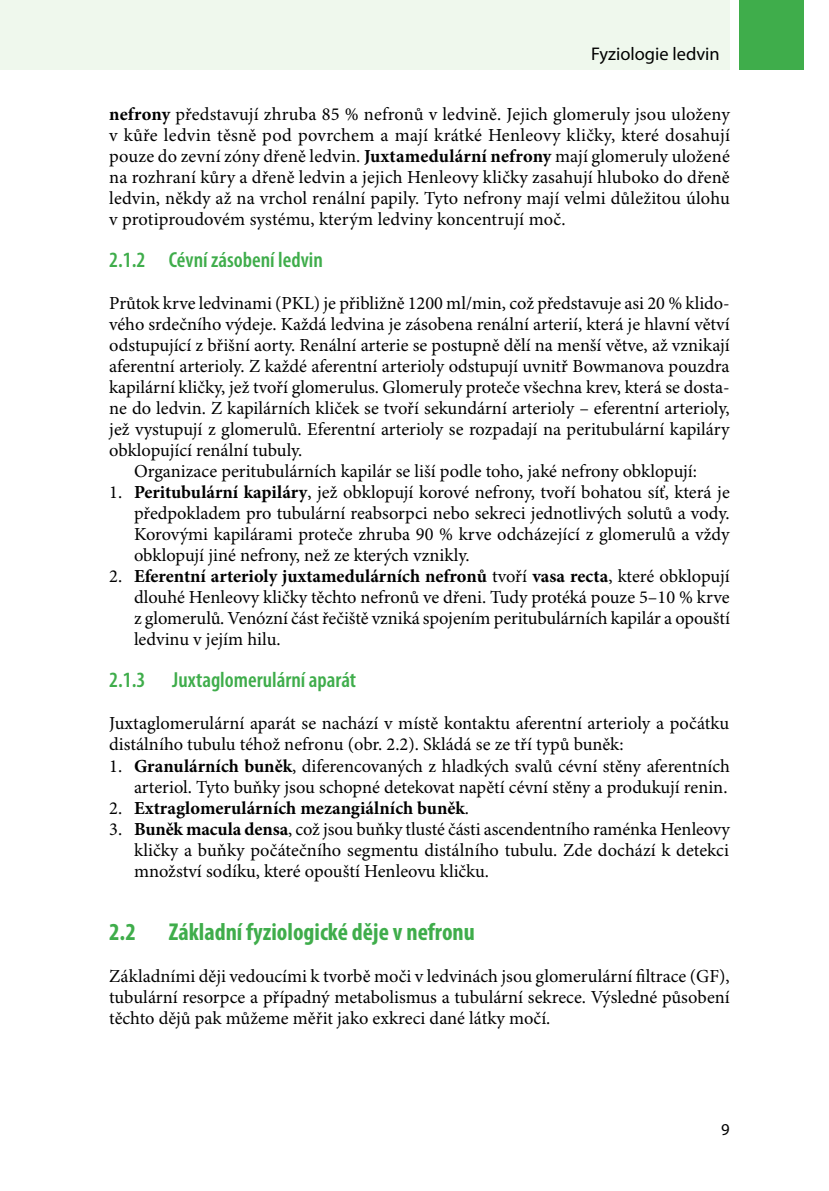
<style>
.page{position:relative;width:829px;height:1191px;background:#fff}
.page>*{position:absolute;margin:0;border:0;box-sizing:border-box;transform-origin:0 0}
.t1{font:700 condensed 24.5px "Myriad Pro";color:#3fad4b}
.t2{font:600 condensed 21.88px "Myriad Pro";color:#3fad4b}
.TEXT_bez_odsazeni{font:18.38px/21px "Minion Pro";color:#000;text-align:justify}
.Vycet_mezera{font:18.38px/21px "Minion Pro";color:#000;text-align:justify}
.Vycet{font:18.38px/21px "Minion Pro";color:#000;text-align:justify}
.TEXT{font:18.38px "Minion Pro";color:#000}
.Vycet-2{font:700 18.38px "Minion Pro";color:#000}
.t3{font:18.38px "Myriad Pro";color:#000}
.t4{font:16.62px "Myriad Pro";color:#000}
.s1{font-weight:700}
.s2{font-weight:400}
</style>
<div class="page">
<div style="left:739px;top:0;width:65px;height:69px;background:#3fad4b"></div>
<div style="left:0;top:0;width:729px;height:69px;background:#eff8ed"></div>
<p class="t3" style="left:591px;top:42px;width:130px">Fyziologie ledvin</p>
<p class="TEXT_bez_odsazeni" style="left:109px;top:105px;width:622px"><span class="s1">nefrony</span> představují zhruba 85 % nefronů v ledvině. Jejich glomeruly jsou uloženy v kůře ledvin těsně pod povrchem a mají krátké Henleovy kličky, které dosahují pouze do zevní zóny dřeně ledvin. <span class="s1">Juxtamedulární nefrony</span> mají glomeruly uložené na rozhraní kůry a dřeně ledvin a jejich Henleovy kličky zasahují hluboko do dřeně ledvin, někdy až na vrchol renální papily. Tyto nefrony mají velmi důležitou úlohu v protiproudovém systému, kterým ledviny koncentrují moč.</p>
<h3 class="t2" style="left:109px;top:246px;width:215px">2.1.2 Cévní zásobení ledvin</h3>
<p class="TEXT_bez_odsazeni" style="left:109px;top:294px;width:622px">Průtok krve ledvinami (PKL) je přibližně 1200 ml/min, což představuje asi 20 % klido&shy;vého srdečního výdeje. Každá ledvina je zásobena renální arterií, která je hlavní větví odstupující z břišní aorty. Renální arterie se postupně dělí na menší větve, až vznikají aferentní arterioly. Z každé aferentní arterioly odstupují uvnitř Bowmanova pouzdra kapilární kličky, jež tvoří glomerulus. Glomeruly proteče všechna krev, která se dosta&shy;ne do ledvin. Z kapilárních kliček se tvoří sekundární arterioly – eferentní arterioly, jež vystupují z glomerulů. Eferentní arterioly se rozpadají na peritubulární kapiláry obklopující renální tubuly.</p>
<p class="TEXT" style="left:134px;top:460px;width:564px">Organizace peritubulárních kapilár se liší podle toho, jaké nefrony obklopují:</p>
<p class="Vycet" style="left:134px;top:483px;width:597px;text-indent:-25px">1. <span class="s1">Peritubulární kapiláry</span>, jež obklopují korové nefrony, tvoří bohatou síť, která je předpokladem pro tubulární reabsorpci nebo sekreci jednotlivých solutů a vody.<br>Korovými kapilárami proteče zhruba 90 % krve odcházející z glomerulů a vždy obklopují jiné nefrony, než ze kterých vznikly.</p>
<p class="Vycet_mezera" style="left:134px;top:567px;width:597px;text-indent:-25px">2. <span class="s1">Eferentní arterioly juxtamedulárních nefronů</span> tvoří <span class="s1">vasa recta</span>, které obklopují dlouhé Henleovy kličky těchto nefronů ve dřeni. Tudy protéká pouze 5–10 % krve z glomerulů. Venózní část řečiště vzniká spojením peritubulárních kapilár a opouští ledvinu v jejím hilu.</p>
<h3 class="t2" style="left:109px;top:666px;width:248px">2.1.3 Juxtaglomerulární aparát</h3>
<p class="TEXT_bez_odsazeni" style="left:109px;top:714px;width:621px">Juxtaglomerulární aparát se nachází v místě kontaktu aferentní arterioly a počátku distálního tubulu téhož nefronu (obr. 2.2). Skládá se ze tří typů buněk:</p>
<p class="Vycet" style="left:109px;top:756px;width:622px;text-align:right">1. <span class="s1">Granulárních buněk</span>, diferencovaných z hladkých svalů cévní stěny aferentních arteriol. Tyto buňky jsou schopné detekovat napětí cévní stěny a produkují renin.</p>
<p class="Vycet-2" style="left:109px;top:794px;width:361px"><span class="s2">2.</span> Extraglomerulárních mezangiálních buněk<span class="s2">.</span></p>
<p class="Vycet_mezera" style="left:134px;top:819px;width:597px;text-indent:-25px">3. <span class="s1">Buněk macula densa</span>, což jsou buňky tlusté části ascendentního raménka Henleovy kličky a buňky počátečního segmentu distálního tubulu. Zde dochází k detekci množství sodíku, které opouští Henleovu kličku.</p>
<h2 class="t1" style="left:109px;top:916px;width:28px">2.2</h2>
<h2 class="t1" style="left:169px;top:916px;width:307px">Základní fyziologické děje v nefronu</h2>
<p class="TEXT_bez_odsazeni" style="left:109px;top:966px;width:622px">Základními ději vedoucími k tvorbě moči v ledvinách jsou glomerulární filtrace (GF), tubulární resorpce a případný metabolismus a tubulární sekrece. Výsledné působení těchto dějů pak můžeme měřit jako exkreci dané látky močí.</p>
<p class="t4" style="left:721px;top:1119px;width:10px">9</p>
</div>
